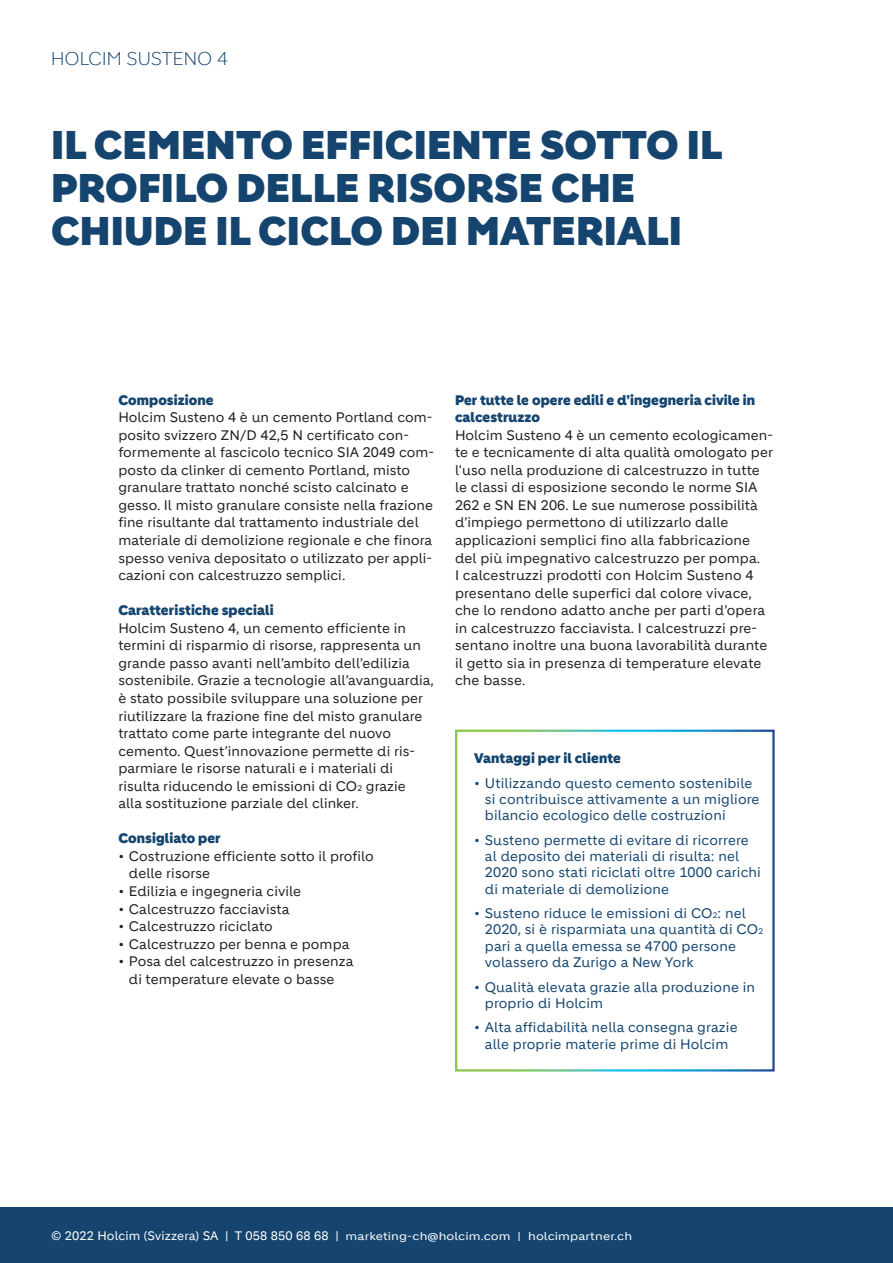
<style>
.page{position:relative;width:893px;height:1263px;background:#fff}
.page>*{position:absolute;margin:0;border:0;box-sizing:border-box;transform-origin:0 0}
.t1{font:900 39px/42.9px "Holcim Headline";letter-spacing:.005em;color:#15456f}
.t2{font:300 18px "Holcim Headline";letter-spacing:.02em;color:#15456f}
.t3{font:13.5px/17.5px "Holcim";letter-spacing:.005em;color:#231f20}
.t4{font:13.5px/16.2px "Holcim";letter-spacing:.01em;color:#15456f}
.t5{font:900 13.5px/17.5px "Holcim Headline";letter-spacing:.005em;color:#15456f}
.t6{font:10.8px "Holcim";letter-spacing:.01em;color:#fff;scale:1.13 1}
.s1{font-size:7.8px}
.s2{font-size:12px}
</style>
<div class="page">
<div style="left:455px;top:730px;width:320px;height:341px;border:2px solid #fff"></div>
<div style="left:0;top:1208px;width:893px;height:55px;background:#15456f"></div>
<h2 class="t2" style="left:51px;top:49px;width:178px">HOLCIM SUSTENO 4</h2>
<h1 class="t1" style="left:51px;top:124px;width:673px">IL CEMENTO EFFICIENTE SOTTO IL<br>PROFILO DELLE RISORSE CHE<br>CHIUDE IL CICLO DEI MATERIALI</h1>
<p class="t5" style="left:118px;top:391px;width:97px">Composizione</p>
<p class="t3" style="left:118px;top:409px;width:317px">Holcim Susteno 4 è un cemento Portland com&shy;posito svizzero ZN/D 42,5 N certificato con&shy;formemente al fascicolo tecnico SIA 2049 com&shy;posto da clinker di cemento Portland, misto granulare trattato nonché scisto calcinato e gesso. Il misto granulare consiste nella frazione fine risultante dal trattamento industriale del materiale di demolizione regionale e che finora spesso veniva depositato o utilizzato per appli&shy;cazioni con calcestruzzo semplici.</p>
<p class="t5" style="left:118px;top:602px;width:157px">Caratteristiche speciali</p>
<p class="t3" style="left:118px;top:619px;width:317px">Holcim Susteno 4, un cemento efficiente in termini di risparmio di risorse, rappresenta un grande passo avanti nell’ambito dell’edilizia sostenibile. Grazie a tecnologie all’avanguardia, è stato possibile sviluppare una soluzione per riutilizzare la frazione fine del misto granulare trattato come parte integrante del nuovo cemento. Quest’innovazione permette di ris&shy;parmiare le risorse naturali e i materiali di risulta riducendo le emissioni di CO<span class="s1">2</span> grazie<br>alla sostituzione parziale del clinker.</p>
<p class="t5" style="left:118px;top:830px;width:104px">Consigliato per</p>
<p class="t3" style="left:129px;top:847px;width:246px;text-indent:-11px">• Costruzione efficiente sotto il profilo delle risorse</p>
<p class="t3" style="left:118px;top:882px;width:184px">• Edilizia e ingegneria civile</p>
<p class="t3" style="left:118px;top:900px;width:173px">• Calcestruzzo facciavista</p>
<p class="t3" style="left:118px;top:917px;width:156px">• Calcestruzzo riciclato</p>
<p class="t3" style="left:118px;top:935px;width:233px">• Calcestruzzo per benna e pompa</p>
<p class="t3" style="left:129px;top:953px;width:226px;text-indent:-11px">• Posa del calcestruzzo in presenza di temperature elevate o basse</p>
<p class="t5" style="left:455px;top:391px;width:302px">Per tutte le opere edili e d’ingegneria civile in calcestruzzo</p>
<p class="t3" style="left:455px;top:426px;width:319px">Holcim Susteno 4 è un cemento ecologicamen&shy;te e tecnicamente di alta qualità omologato per l'uso nella produzione di calcestruzzo in tutte le classi di esposizione secondo le norme SIA 262 e SN EN 206. Le sue numerose possibilità d’impiego permettono di utilizzarlo dalle applicazioni semplici fino alla fabbricazione del più impegnativo calcestruzzo per pompa.<br>I calcestruzzi prodotti con Holcim Susteno 4 presentano delle superfici dal colore vivace, che lo rendono adatto anche per parti d’opera in calcestruzzo facciavista. I calcestruzzi pre&shy;sentano inoltre una buona lavorabilità durante il getto sia in presenza di temperature elevate che basse.</p>
<p class="t5" style="left:474px;top:750px;width:148px">Vantaggi per il cliente</p>
<p class="t4" style="left:485px;top:775px;width:276px;text-indent:-11px">• Utilizzando questo cemento sostenibile si contribuisce attivamente a un migliore bilancio ecologico delle costruzioni</p>
<p class="t4" style="left:485px;top:832px;width:277px;text-indent:-11px">• Susteno permette di evitare di ricorrere al deposito dei materiali di risulta: nel 2020 sono stati riciclati oltre 1000 carichi di materiale di demolizione</p>
<p class="t4" style="left:485px;top:905px;width:280px;text-indent:-11px">• Susteno riduce le emissioni di CO<span class="s1">2</span>: nel 2020, si è risparmiata una quantità di CO<span class="s1">2 </span>pari a quella emessa se 4700 persone volassero da Zurigo a New York</p>
<p class="t4" style="left:485px;top:979px;width:272px;text-indent:-11px">• Qualità elevata grazie alla produzione in proprio di Holcim</p>
<p class="t4" style="left:474px;top:1019px;width:265px;text-align:center">• Alta affidabilità nella consegna grazie alle proprie materie prime di Holcim</p>
<p class="t6" style="left:51px;top:1230px;width:516px"><span class="s2">© 2022 Holcim (Svizzera) SA | T 058 850 68 68 |</span> marketing-ch@holcim.com | holcimpartner.ch</p>
</div>
